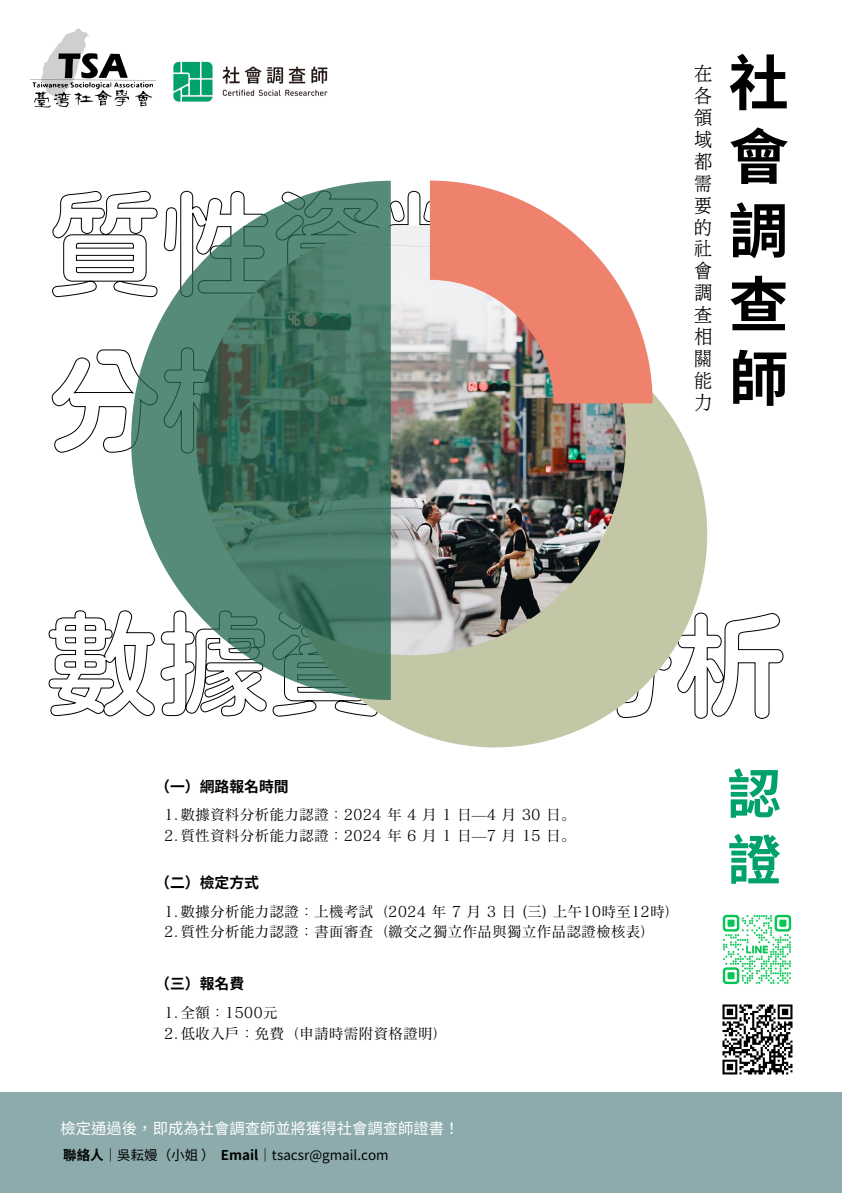
<style>
.page{position:relative;width:842px;height:1193px;background:#fff}
.page>*{position:absolute;margin:0;border:0;box-sizing:border-box;transform-origin:0 0}
.t1{font:700 60.1px/73.8px "Noto Sans TC";color:#000;text-align:justify}
.t2{font:700 53.75px "Noto Sans TC";color:#01a26a}
.t3{font:19.65px/21.9px "cw Te X Ming";color:#000;text-align:justify}
.t4{font:15.35px "Noto Sans TC";color:#fff}
.t5{font:14.85px "Matisse V Pro M";color:#000}
.t6{font:700 14.85px "Noto Sans TC";color:#000}
.t7{font:13.5px "Noto Sans TC";color:#000}
.s1{font-weight:700}
</style>
<div class="page">
<svg style="left:48px;top:610px;width:335px;height:106px"></svg>
<svg style="left:601px;top:612px;width:183px;height:107px"></svg>
<svg style="left:52px;top:190px;width:378px;height:107px"></svg>
<svg style="left:51px;top:349px;width:80px;height:104px"></svg>
<div style="left:282px;top:322px;width:425px;height:425px;background:#c3c7a6;border-radius:50%"></div>
<img style="left:196px;top:225px;width:430px;height:430px;border-radius:50%">
<svg style="left:131px;top:181px;width:260px;height:518px"></svg>
<img style="left:173px;top:61px;width:155px;height:41px">
<svg style="left:430px;top:180px;width:223px;height:223px;fill:#ee826c"></svg>
<img style="left:30px;top:28px;width:125px;height:80px">
<div style="left:0;top:1091px;width:842px;height:101px;background:#8dabac"></div>
<img style="left:722px;top:1004px;width:71px;height:71px">
<img style="left:722px;top:914px;width:70px;height:71px">
<h1 class="t3" style="left:694px;top:63px;width:20px">在各領域都需要的社會調查相關能力</h1>
<p class="t1" style="left:729px;top:42px;width:62px">社會調查師</p>
<p class="t6" style="left:155px;top:774px;width:135px">（一）網路報名時間</p>
<h4 class="t5" style="left:164px;top:807px;width:413px">1.數據資料分析能力認證：2024 年 4 月 1 日—4 月 30 日。</h4>
<p class="t5" style="left:164px;top:827px;width:413px">2.質性資料分析能力認證：2024 年 6 月 1 日—7 月 15 日。</p>
<p class="t6" style="left:155px;top:870px;width:105px">（二）檢定方式</p>
<h4 class="t5" style="left:164px;top:903px;width:517px">1.數據分析能力認證：上機考試（2024 年 7 月 3 日 (三) 上午10時至12時）</h4>
<p class="t5" style="left:164px;top:924px;width:493px">2.質性分析能力認證：書面審査（繳交之獨立作品與獨立作品認證檢核表）</p>
<p class="t6" style="left:155px;top:971px;width:91px">（三）報名費</p>
<p class="t5" style="left:164px;top:1004px;width:115px">1.全額：1500元</p>
<p class="t5" style="left:164px;top:1025px;width:285px">2.低收入戶：免費（申請時需附資格證明）</p>
<h4 class="t4" style="left:61px;top:1116px;width:400px">檢定通過後，即成為社會調查師並將獲得社會調查師證書！</h4>
<p class="t7" style="left:63px;top:1144px;width:327px"><span class="s1">聯絡人</span>｜吳耘嫚（小姐） <span class="s1">Email</span>｜tsacsr@gmail.com</p>
<h1 class="t2" style="left:727px;top:751px;width:55px">認</h1>
<p class="t2" style="left:727px;top:817px;width:55px">證</p>
</div>
